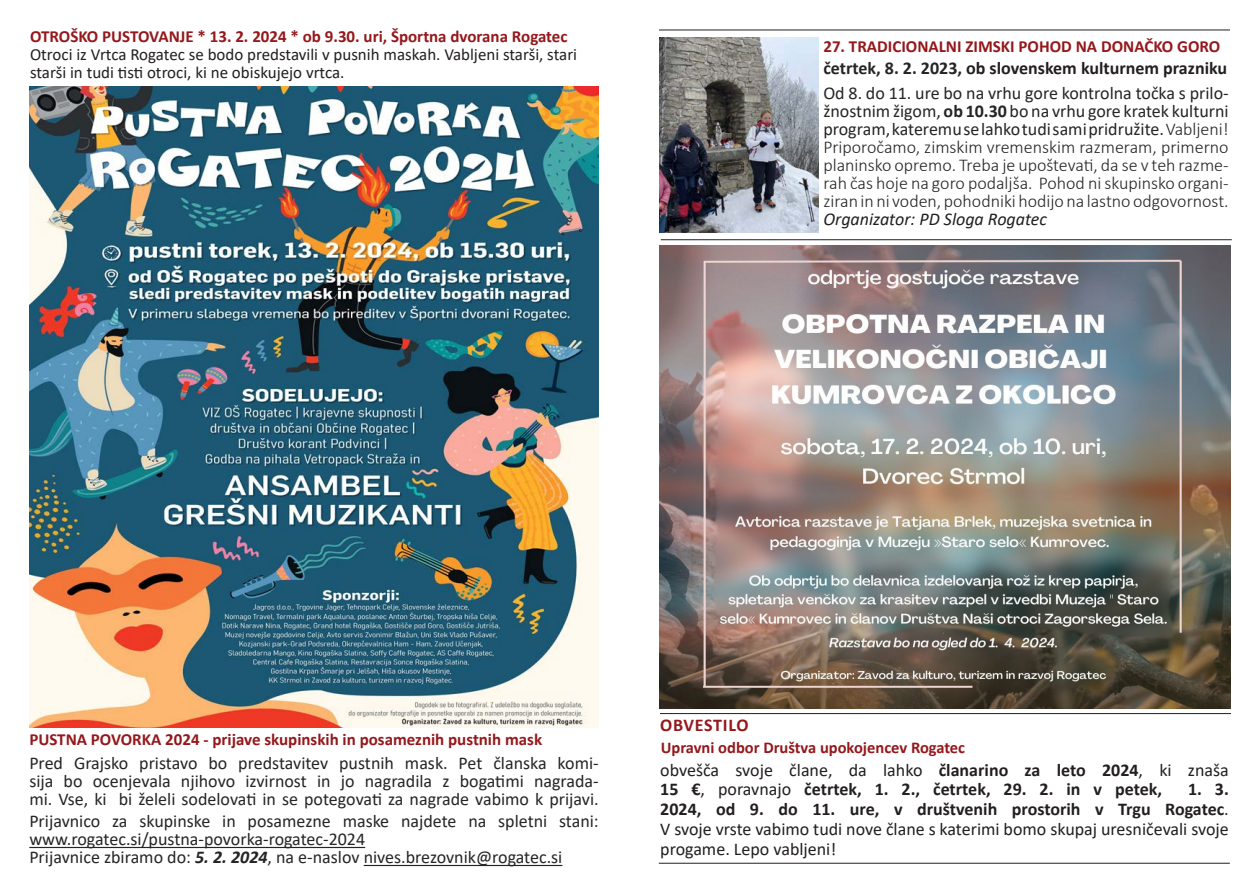
<style>
.page{position:relative;width:1259px;height:893px;background:#fff}
.page>*{position:absolute;margin:0;border:0;box-sizing:border-box;transform-origin:0 0}
.Organizator{font:300 18px/18px "Calibri";color:#252525;text-align:justify}
.Organizator-2{font:18px/18px "Calibri";color:#252525;text-align:justify}
.Organizator-3{font:700 18px/19.8px "Calibri";color:#231f20}
.t1{font:18px/19.8px "Calibri";color:#231f20;text-align:justify}
.Datum{font:700 18px "Calibri";letter-spacing:.035em;color:#94181c}
.Organizator-4{font:16.95px/18px "Calibri";color:#231f20}
.Organizator-5{font:700 16.95px "Calibri";color:#94181c}
.t2{font:700 16.5px "Calibri";color:#94181c}
.s1{font-weight:700;color:#94181c}
.s2{color:#252525}
.s3{font-weight:400}
.s4{font-weight:700}
.s5{font-weight:400;font-style:italic;color:#231f20}
.s6{font-weight:700;font-style:italic}
</style>
<div class="page">
<hr style="left:659px;top:863px;width:570px;height:1px;background:#231f20">
<hr style="left:659px;top:30px;width:571px;height:1px;background:#231f20">
<img style="left:29px;top:86px;width:570px;height:642px">
<img style="left:659px;top:37px;width:159px;height:196px">
<img style="left:659px;top:245px;width:571px;height:463px">
<hr style="left:29px;top:847px;width:336px;height:1px;background:#252525">
<hr style="left:364px;top:865px;width:198px;height:1px;background:#252525">
<hr style="left:661px;top:239px;width:570px;height:1px;background:#231f20">
<hr style="left:660px;top:713px;width:571px;height:1px;background:#231f20">
<p class="Organizator-4" style="left:30px;top:27px;width:548px"><span class="s1">OTROŠKO PUSTOVANJE * 13. 2. 2024 * ob 9.30. uri, Športna dvorana Rogatec<br></span>Otroci iz Vrtca Rogatec se bodo predstavili v pusnih maskah. Vabljeni starši, stari starši in tudi tisti otroci, ki ne obiskujejo vrtca.</p>
<p class="Organizator-5" style="left:823px;top:35px;width:398px">27. TRADICIONALNI ZIMSKI POHOD NA DONAČKO GORO</p>
<p class="Organizator-3" style="left:823px;top:58px;width:405px"><span class="s2">četrtek, 8. 2. 2023,</span> ob slovenskem kulturnem prazniku</p>
<p class="Organizator" style="left:823px;top:84px;width:407px"><span class="s3">Od 8. do 11. ure bo na vrhu gore kontrolna točka s prilo&shy;žnostnim žigom,</span> <span class="s4">ob 10.30</span> <span class="s3">bo na vrhu gore kratek kulturni program, kateremu se lahko tudi sami pridružite.</span> Vabljeni!<br>Priporočamo, zimskim vremenskim razmeram, primerno planinsko opremo. Treba je upoštevati, da se v teh razme&shy;rah čas hoje na goro podaljša. Pohod ni skupinsko organi&shy;ziran in ni voden, pohodniki hodijo na lastno odgovornost.<br><span class="s5">Organizator: PD Sloga Rogatec</span></p>
<p class="Organizator-5" style="left:29px;top:727px;width:514px">PUSTNA POVORKA 2024 - prijave skupinskih in posameznih pustnih mask</p>
<p class="Organizator-2" style="left:29px;top:753px;width:571px">Pred Grajsko pristavo bo predstavitev pustnih mask. Pet članska komi&shy;sija bo ocenjevala njihovo izvirnost in jo nagradila z bogatimi nagrada&shy;mi. Vse, ki bi želeli sodelovati in se potegovati za nagrade vabimo k prijavi.</p>
<p class="Organizator-2" style="left:29px;top:812px;width:571px">Prijavnico za skupinske in posamezne maske najdete na spletni stani:</p>
<p class="Organizator-2" style="left:29px;top:830px;width:534px">www.rogatec.si/pustna-povorka-rogatec-2024<br>Prijavnice zbiramo do: <span class="s6">5. 2. 2024</span>, na e-naslov nives.brezovnik@rogatec.si</p>
<p class="Datum" style="left:660px;top:713px;width:90px">OBVESTILO</p>
<p class="t2" style="left:661px;top:736px;width:306px">Upravni odbor Društva upokojencev Rogatec</p>
<p class="Organizator-3" style="left:660px;top:759px;width:570px"><span class="s3">obvešča svoje člane, da lahko</span> članarino za leto 2024<span class="s3">, ki znaša<br></span>15 €<span class="s3">, poravnajo</span> četrtek, 1. 2., četrtek, 29. 2. in v petek,</p>
<p class="t1" style="left:660px;top:779px;width:570px;text-indent:528px"><span class="s4">1. 3.<br>2024, od 9. do 11. ure, v društvenih prostorih v Trgu Rogatec</span>.<br>V svoje vrste vabimo tudi nove člane s katerimi bomo skupaj uresničevali svoje progame. Lepo vabljeni!</p>
</div>
